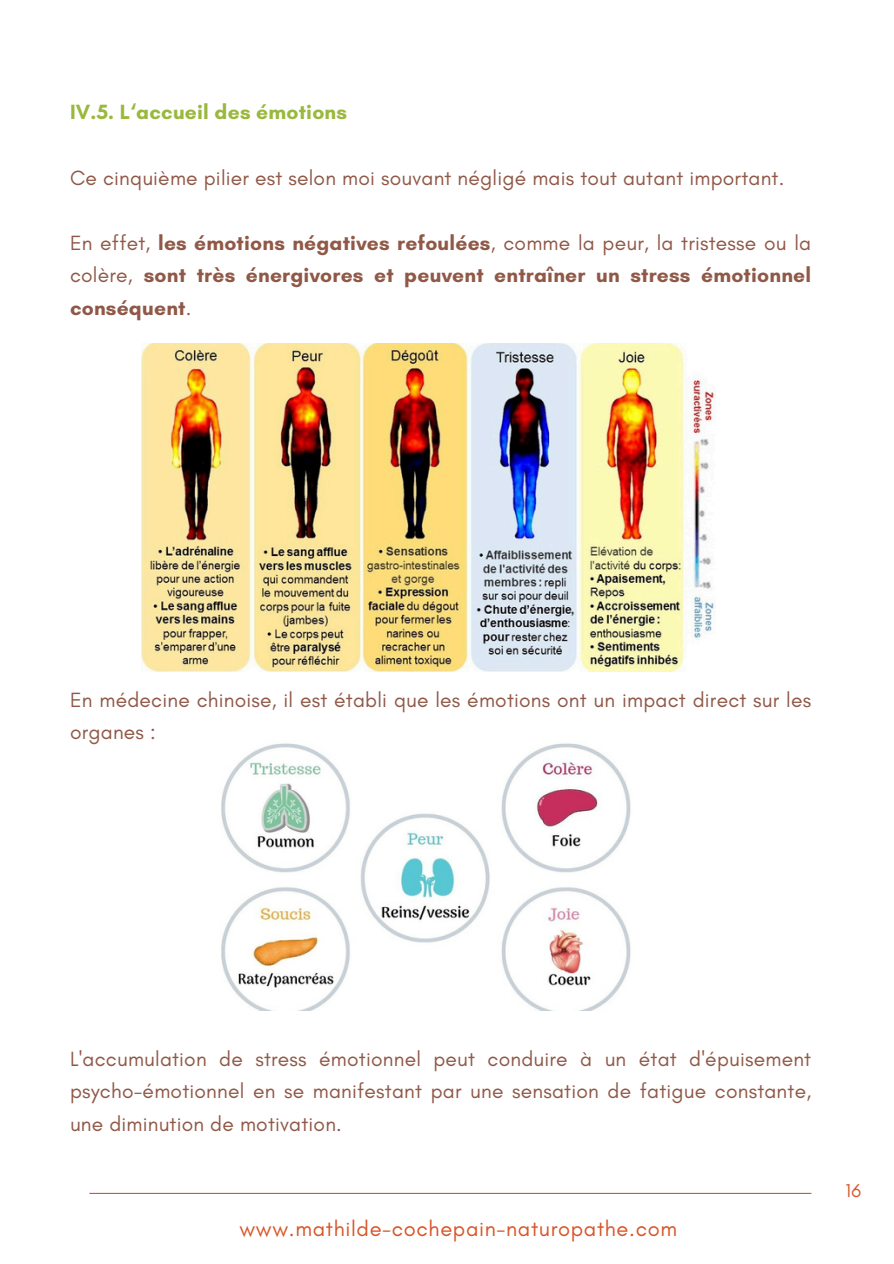
<style>
.page{position:relative;width:894px;height:1264px;background:#fff}
.page>*{position:absolute;margin:0;border:0;box-sizing:border-box;transform-origin:0 0}
.t1{font:21.9px "Glacial Indifference";letter-spacing:.03em;color:#d85528}
.t2{font:21px/32.7px "Glacial Indifference";letter-spacing:.01em;color:#905847}
.t3{font:700 21px/32.7px "Glacial Indifference";letter-spacing:.01em;color:#905847;text-align:justify}
.t4{font:700 21px "Glacial Indifference";letter-spacing:.01em;color:#99b83c}
.t5{font:18.9px "Glacial Indifference";color:#d85528}
.s1{font-weight:400}
</style>
<div class="page">
<hr style="left:89px;top:1192px;width:722px;height:1px;background:#d85528">
<img style="left:221px;top:743px;width:410px;height:267px">
<img style="left:142px;top:343px;width:572px;height:328px">
<h1 class="t4" style="left:70px;top:99px;width:278px">IV.5. L‘accueil des émotions</h1>
<p class="t2" style="left:70px;top:161px;width:715px">Ce cinquième pilier est selon moi souvant négligé mais tout autant important.</p>
<p class="t3" style="left:70px;top:226px;width:742px"><span class="s1">En effet,</span> les émotions négatives refoulées<span class="s1">, comme la peur, la tristesse ou la colère,</span> sont très énergivores et peuvent entraîner un stress émotionnel conséquent<span class="s1">.</span></p>
<p class="t2" style="left:70px;top:683px;width:742px">En médecine chinoise, il est établi que les émotions ont un impact direct sur les organes :</p>
<p class="t2" style="left:70px;top:1042px;width:742px;text-align:justify">L'accumulation de stress émotionnel peut conduire à un état d'épuisement psycho-émotionnel en se manifestant par une sensation de fatigue constante, une diminution de motivation.</p>
<p class="t1" style="left:239px;top:1215px;width:439px">www.mathilde-cochepain-naturopathe.com</p>
<p class="t5" style="left:845px;top:1178px;width:17px">16</p>
</div>
